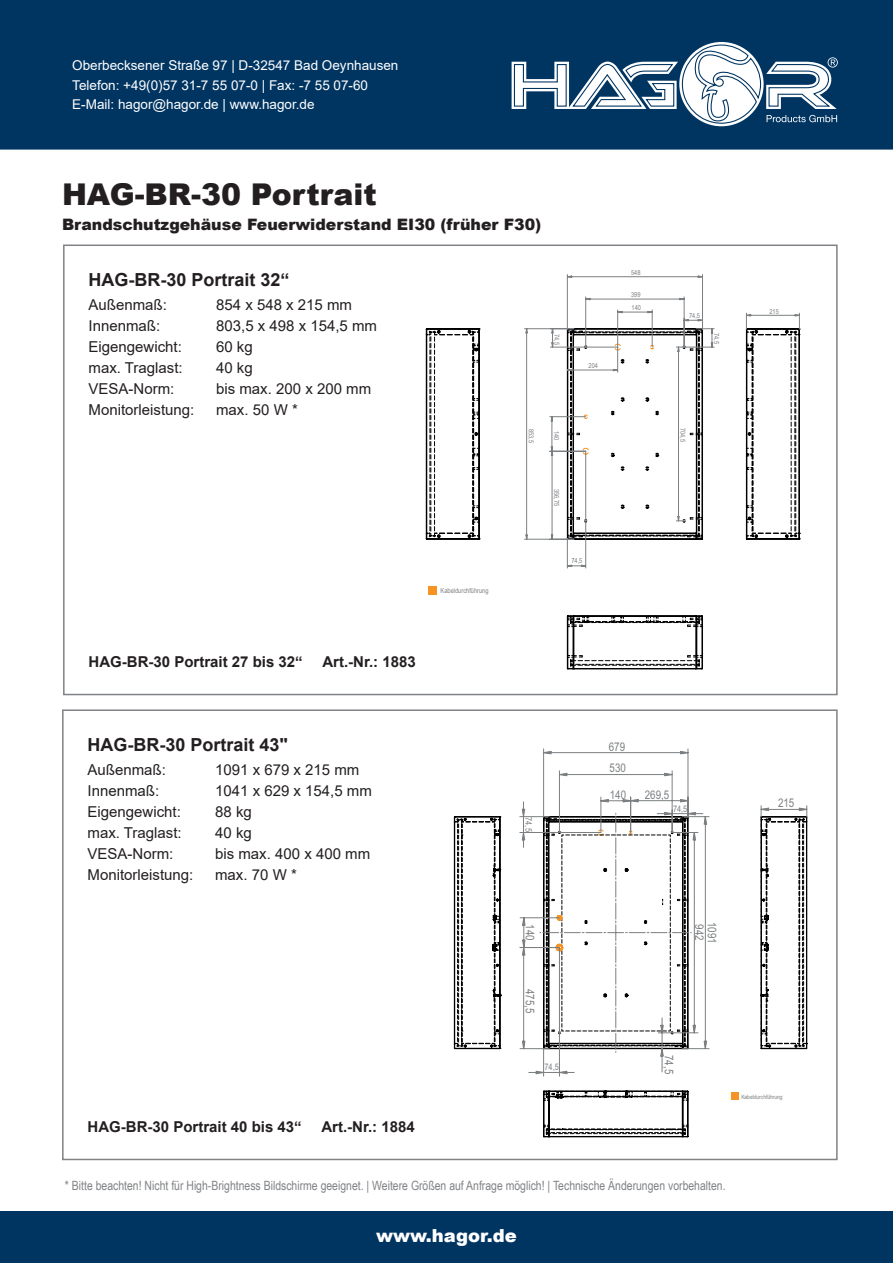
<style>
.page{position:relative;width:893px;height:1263px;background:#fff}
.page>*{position:absolute;margin:0;border:0;box-sizing:border-box;transform-origin:0 0}
.t1{font:900 30px "Arial";color:#231f20}
.t2{font:700 18px "Arial";color:#231f20}
.t3{font:900 18px "Arial";color:#fff}
.t4{font:900 15.75px "Arial";color:#231f20}
.t5{font:15px "Arial";color:#231f20}
.t6{font:700 15px "Arial";color:#231f20}
.t7{font:13.5px/19.5px "Arial";color:#fff}
.t8{font:12.75px "Arial Narrow";color:#808285}
.t9{font:12px "Arial Narrow";color:#7c7f81}
.t10{font:9px "Arial Narrow";color:#7c7f81}
.t11{font:6.9px/13px "Arial Narrow";color:#7c7f81}
.t12{font:6px "Arial Narrow";color:#7c7f81}
</style>
<div class="page">
<div style="left:0;top:1212px;width:893px;height:51px;background:#003562"></div>
<div style="left:0;top:0;width:893px;height:150px;background:#003562"></div>
<svg style="left:483px;top:39px;width:376px;height:92px"></svg>
<svg style="left:566px;top:274px;width:235px;height:266px"></svg>
<svg style="left:425px;top:328px;width:278px;height:342px"></svg>
<div style="left:63px;top:244px;width:775px;height:451px;border:2px solid #808285"></div>
<div style="left:731px;top:1092px;width:7px;height:8px;background:#f69323"></div>
<svg style="left:807px;top:808px;width:1px;height:241px"></svg>
<svg style="left:454px;top:816px;width:235px;height:321px"></svg>
<svg style="left:519px;top:749px;width:288px;height:327px"></svg>
<div style="left:62px;top:709px;width:776px;height:451px;border:2px solid #808285"></div>
<p class="t7" style="left:72px;top:56px;width:328px">Oberbecksener Straße 97 | D-32547 Bad Oeynhausen<br>Telefon: +49(0)57 31-7 55 07-0 | Fax: -7 55 07-60<br>E-Mail: hagor@hagor.de | www.hagor.de</p>
<h1 class="t1" style="left:62px;top:172px;width:316px">HAG-BR-30 Portrait</h1>
<p class="t4" style="left:62px;top:213px;width:481px">Brandschutzgehäuse Feuerwiderstand EI30 (früher F30)</p>
<p class="t2" style="left:89px;top:267px;width:203px">HAG-BR-30 Portrait 32“</p>
<p class="t5" style="left:89px;top:295px;width:80px">Außenmaß:</p>
<p class="t5" style="left:216px;top:295px;width:137px">854 x 548 x 215 mm</p>
<p class="t5" style="left:89px;top:316px;width:73px">Innenmaß:</p>
<p class="t5" style="left:216px;top:316px;width:162px">803,5 x 498 x 154,5 mm</p>
<p class="t5" style="left:89px;top:337px;width:95px">Eigengewicht:</p>
<p class="t5" style="left:216px;top:337px;width:38px">60 kg</p>
<p class="t5" style="left:89px;top:358px;width:96px">max. Traglast:</p>
<p class="t5" style="left:216px;top:358px;width:38px">40 kg</p>
<p class="t5" style="left:89px;top:379px;width:87px">VESA-Norm:</p>
<p class="t5" style="left:216px;top:379px;width:157px">bis max. 200 x 200 mm</p>
<p class="t5" style="left:89px;top:400px;width:107px">Monitorleistung:</p>
<p class="t5" style="left:216px;top:400px;width:83px">max. 50 W *</p>
<p class="t11" style="left:564px;top:334px;width:13px;rotate:90deg">74,5</p>
<p class="t11" style="left:538px;top:429px;width:16px;rotate:90deg">853,5</p>
<p class="t11" style="left:563px;top:430px;width:11px;rotate:90deg">140</p>
<p class="t11" style="left:563px;top:488px;width:19px;rotate:90deg">356,75</p>
<p class="t11" style="left:589px;top:359px;width:11px">204</p>
<p class="t11" style="left:441px;top:584px;width:49px">Kabeldurchführung</p>
<p class="t11" style="left:571px;top:554px;width:13px">74,5</p>
<p class="t6" style="left:89px;top:651px;width:216px">HAG-BR-30 Portrait 27 bis 32“</p>
<p class="t6" style="left:322px;top:651px;width:95px">Art.-Nr.: 1883</p>
<p class="t11" style="left:631px;top:265px;width:11px">548</p>
<p class="t11" style="left:631px;top:288px;width:11px">399<br>140</p>
<p class="t11" style="left:689px;top:309px;width:13px">74,5</p>
<p class="t11" style="left:723px;top:333px;width:13px;rotate:90deg">74,5</p>
<p class="t11" style="left:690px;top:428px;width:16px;rotate:90deg">704,5</p>
<p class="t11" style="left:769px;top:305px;width:11px">215</p>
<p class="t2" style="left:88px;top:732px;width:202px">HAG-BR-30 Portrait 43"</p>
<p class="t5" style="left:88px;top:760px;width:80px">Außenmaß:</p>
<p class="t5" style="left:215px;top:760px;width:146px">1091 x 679 x 215 mm</p>
<p class="t5" style="left:88px;top:781px;width:73px">Innenmaß:</p>
<p class="t5" style="left:215px;top:781px;width:158px">1041 x 629 x 154,5 mm</p>
<p class="t5" style="left:88px;top:802px;width:95px">Eigengewicht:</p>
<p class="t5" style="left:215px;top:802px;width:38px">88 kg</p>
<p class="t5" style="left:88px;top:823px;width:96px">max. Traglast:</p>
<p class="t5" style="left:215px;top:823px;width:38px">40 kg</p>
<p class="t5" style="left:88px;top:844px;width:87px">VESA-Norm:</p>
<p class="t5" style="left:215px;top:844px;width:157px">bis max. 400 x 400 mm</p>
<p class="t5" style="left:88px;top:865px;width:107px">Monitorleistung:</p>
<p class="t5" style="left:215px;top:865px;width:83px">max. 70 W *</p>
<p class="t6" style="left:88px;top:1116px;width:216px">HAG-BR-30 Portrait 40 bis 43“</p>
<p class="t6" style="left:321px;top:1116px;width:95px">Art.-Nr.: 1884</p>
<p class="t10" style="left:535px;top:817px;width:16px;rotate:90deg">74,5</p>
<p class="t9" style="left:539px;top:924px;width:18px;rotate:90deg">140</p>
<p class="t9" style="left:539px;top:988px;width:26px;rotate:90deg">475,5</p>
<p class="t10" style="left:544px;top:1060px;width:16px">74,5</p>
<p class="t9" style="left:609px;top:737px;width:18px">679</p>
<p class="t9" style="left:609px;top:759px;width:18px">530</p>
<p class="t9" style="left:610px;top:785px;width:18px">140</p>
<p class="t9" style="left:645px;top:785px;width:26px">269,5</p>
<p class="t10" style="left:673px;top:802px;width:16px">74,5</p>
<p class="t9" style="left:721px;top:922px;width:23px;rotate:90deg">1091</p>
<p class="t9" style="left:708px;top:924px;width:18px;rotate:90deg">942</p>
<p class="t9" style="left:778px;top:794px;width:18px">215</p>
<p class="t9" style="left:678px;top:1055px;width:21px;rotate:90deg">74,5</p>
<p class="t12" style="left:741px;top:1092px;width:43px">Kabeldurchführung</p>
<p class="t8" style="left:65px;top:1176px;width:662px">* Bitte beachten! Nicht für High-Brightness Bildschirme geeignet. | Weitere Größen auf Anfrage möglich! | Technische Änderungen vorbehalten.</p>
<p class="t3" style="left:376px;top:1222px;width:142px">www.hagor.de</p>
</div>
